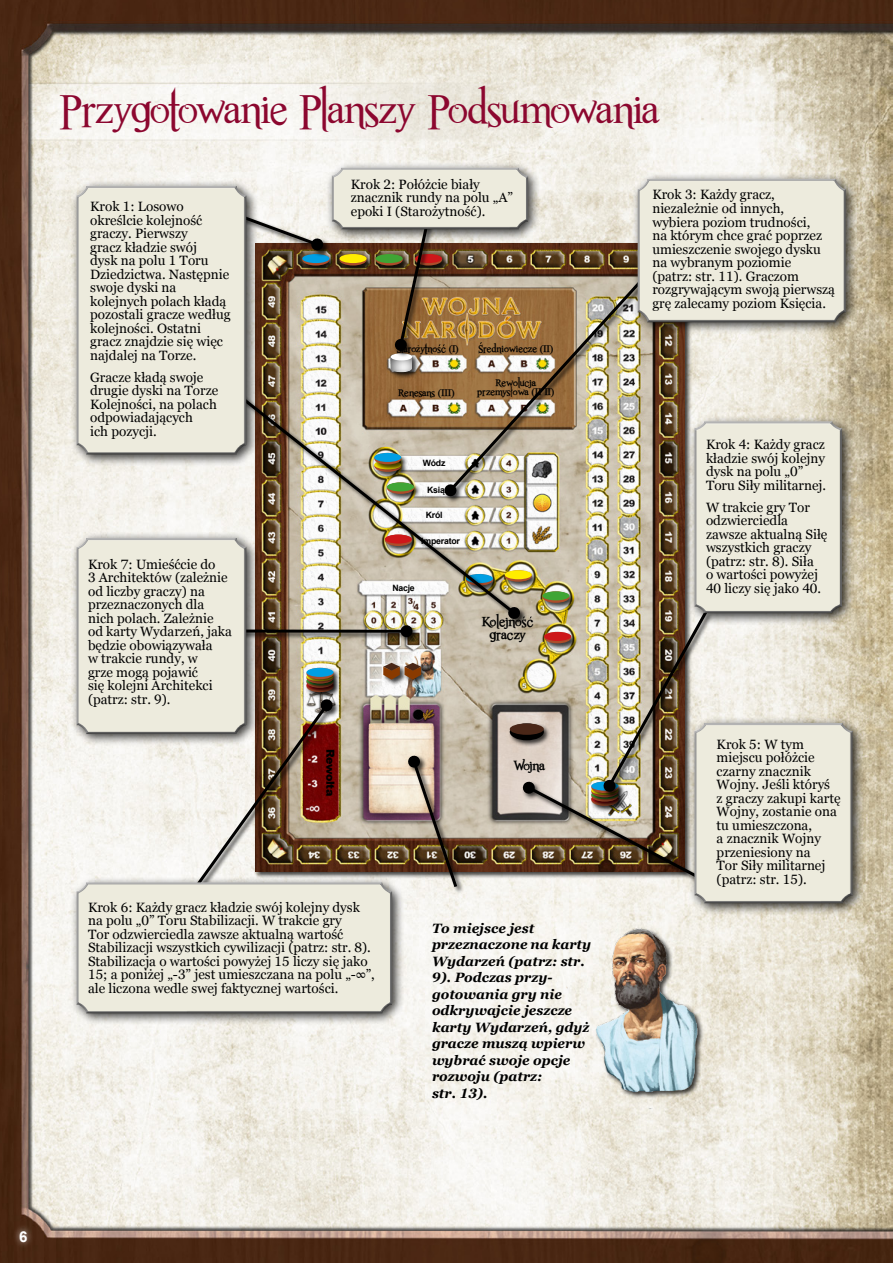
<style>
.page{position:relative;width:893px;height:1263px;background:#fff}
.page>*{position:absolute;margin:0;border:0;box-sizing:border-box;transform-origin:0 0}
.t1{font:42px "Romance Fatal Serif Std";letter-spacing:-.015em;color:#8c072f}
.t2{font:700 15px "Arial";color:#fff}
.t3{font:13.5px/13.5px "Georgia";color:#000}
.t4{font:italic 700 13.5px/16.5px "Georgia";color:#000}
.t5{font:700 13.5px/13.4px "Romance Fatal Serif Std";color:#000;text-align:center}
.t6{font:900 11.1px "Arial";letter-spacing:-.03em;color:#000}
.t7{font:700 9.9px/8.7px "Romance Fatal Serif Std";color:#000;text-align:center}
.t8{font:700 8.7px "Arial";letter-spacing:-.025em;color:#000}
.t9{font:700 7.05px "Romance Fatal Serif Std";color:#000}
</style>
<div class="page">
<img style="left:0;top:0;width:893px;height:1263px">
<div style="left:12px;top:1223px;width:22px;height:26px;background:#fff;opacity:.75"></div>
<h1 class="t1" style="left:60px;top:85px;width:602px">Przygotowanie Planszy Podsumowania</h1>
<p class="t3" style="left:90px;top:200px;width:142px">Krok 1: Losowo określcie kolejność graczy. Pierwszy<br>gracz kładzie swój<br>dysk na polu 1 Toru<br>Dziedzictwa. Następnie swoje dyski na kolejnych polach kładą pozostali gracze według kolejności. Ostatni gracz znajdzie się więc najdalej na Torze.</p>
<p class="t3" style="left:90px;top:371px;width:130px">Gracze kładą swoje drugie dyski na Torze<br>Kolejności, na polach odpowiadających<br>ich pozycji.</p>
<p class="t3" style="left:88px;top:558px;width:145px">Krok 7: Umieśćcie do<br>3 Architektów (zależnie od liczby graczy) na przeznaczonych dla nich polach. Zależnie od karty Wydarzeń, jaka będzie obowiązywała<br>w trakcie rundy, w<br>grze mogą pojawić<br>się kolejni Architekci (patrz: str. 9).</p>
<p class="t3" style="left:351px;top:178px;width:164px">Krok 2: Połóżcie biały znacznik rundy na polu „A” epoki I (Starożytność).</p>
<p class="t6" style="left:339px;top:749px;width:49px;rotate:90deg">Rewolta</p>
<p class="t7" style="left:396px;top:344px;width:64px">Starozytnosc (I)</p>
<p class="t9" style="left:417px;top:340px;width:3px">.</p>
<p class="t7" style="left:398px;top:389px;width:58px">Renesans (III)</p>
<p class="t7" style="left:478px;top:344px;width:76px">Sredniowiecze (II)</p>
<p class="t7" style="left:477px;top:379px;width:78px">Rewolucja przemysłowa (II II)</p>
<p class="t8" style="left:423px;top:457px;width:24px">Wódz</p>
<p class="t8" style="left:427px;top:483px;width:28px">Książę</p>
<p class="t8" style="left:426px;top:509px;width:18px">Król</p>
<p class="t8" style="left:421px;top:535px;width:40px">Imperator</p>
<p class="t8" style="left:392px;top:581px;width:24px">Nacje</p>
<p class="t5" style="left:482px;top:614px;width:53px">Kolejnosc graczy</p>
<p class="t5" style="left:513px;top:759px;width:33px">Wojna</p>
<p class="t3" style="left:88px;top:901px;width:288px">Krok 6: Każdy gracz kładzie swój kolejny dysk na polu „0” Toru Stabilizacji. W trakcie gry<br>Tor odzwierciedla zawsze aktualną wartość Stabilizacji wszystkich cywilizacji (patrz: str. 8).<br>Stabilizacja o wartości powyżej 15 liczy się jako 15; a poniżej „-3” jest umieszczana na polu „-∞”, ale liczona wedle swej faktycznej wartości.</p>
<p class="t4" style="left:432px;top:920px;width:161px">To miejsce jest przeznaczone na karty<br>Wydarzeń (patrz: str.<br>9). Podczas przy&shy;gotowania gry nie odkrywajcie jeszcze karty Wydarzeń, gdyż gracze muszą wpierw wybrać swoje opcje rozwoju (patrz:<br>str. 13).</p>
<p class="t3" style="left:652px;top:188px;width:184px">Krok 3: Każdy gracz, niezależnie od innych,<br>wybiera poziom trudności,<br>na którym chce grać poprzez umieszczenie swojego dysku na wybranym poziomie<br>(patrz: str. 11). Graczom rozgrywającym swoją pierwszą grę zalecamy poziom Księcia.</p>
<p class="t3" style="left:706px;top:438px;width:122px">Krok 4: Każdy gracz kładzie swój kolejny dysk na polu „0”<br>Toru Siły militarnej.</p>
<p class="t3" style="left:706px;top:501px;width:123px">W trakcie gry Tor odzwierciedla zawsze aktualną Siłę wszystkich graczy (patrz: str. 8). Siła<br>o wartości powyżej<br>40 liczy się jako 40.</p>
<p class="t3" style="left:717px;top:738px;width:125px">Krok 5: W tym miejscu połóżcie czarny znacznik<br>Wojny. Jeśli któryś<br>z graczy zakupi kartę<br>Wojny, zostanie ona tu umieszczona,<br>a znacznik Wojny przeniesiony na<br>Tor Siły militarnej (patrz: str. 15).</p>
<p class="t2" style="left:19px;top:1226px;width:10px">6</p>
</div>
